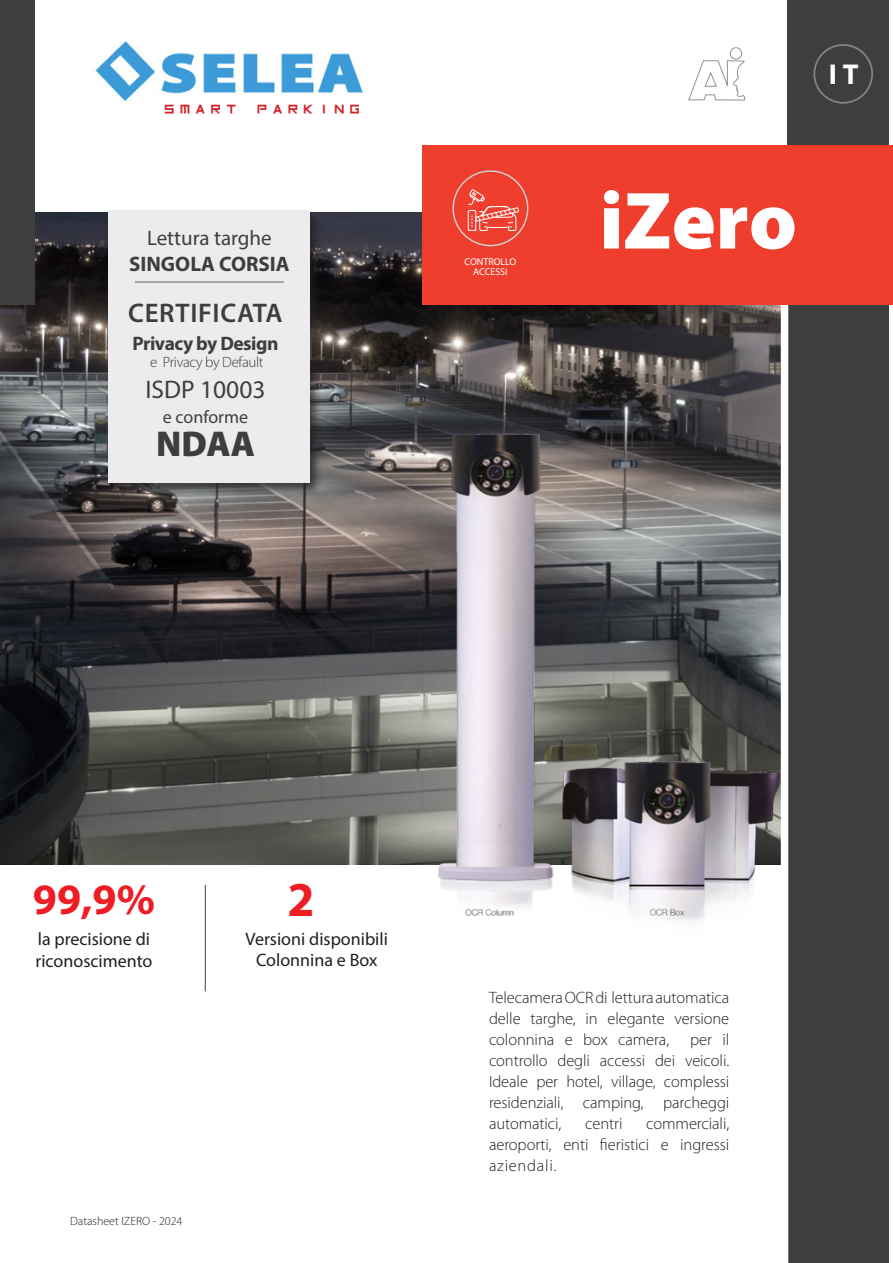
<style>
.page{position:relative;width:893px;height:1263px;background:#fff}
.page>*{position:absolute;margin:0;border:0;box-sizing:border-box;transform-origin:0 0}
.t1{font:900 81.9px "Myriad Pro";color:#fff}
.Body_Text{font:700 48.9px "Myriad Pro";color:#ee1d23}
.Body_Text-2{font:700 43.5px "Myriad Pro";color:#ee1d23}
.t2{font:900 36px "Myriad Pro";color:#3e3e3f}
.t3{font:700 28.8px "Myriad Pro";color:#fff}
.t4{font:28.05px "Inversionz Unboxed";letter-spacing:-.075em;color:#d1232a}
.t5{font:600 27px "Myriad Pro";letter-spacing:.025em;color:#3e3e3f}
.t6{font:25.5px "Myriad Pro";color:#3e3e3f}
.t7{font:21px "Myriad Pro";color:#3e3e3f}
.t8{font:700 21px "Myriad Pro";color:#3e3e3f}
.t9{font:700 19.5px "Myriad Pro";letter-spacing:-.025em;color:#3e3e3f}
.t10{font:18px/21.6px "Myriad Pro";color:#231f20}
.t11{font:18px "Myriad Pro";color:#3e3e3f}
.t12{font:300 16.5px/21px "Myriad Pro";letter-spacing:-.005em;color:#231f20;text-align:justify}
.t13{font:300 15px "Myriad Pro";letter-spacing:-.025em;color:#3e3e3f}
.t14{font:300 12px "Myriad Pro";color:#231f20}
.t15{font:9.9px "Myriad Pro";color:#fff}
</style>
<div class="page">
<img style="left:0;top:213px;width:781px;height:651px">
<div style="left:104px;top:210px;width:219px;height:288px;background:#231f20;opacity:.75"></div>
<div style="left:108px;top:210px;width:202px;height:273px;background:#ececee"></div>
<hr style="left:135px;top:281px;width:149px;height:2px;background:#3e3e3f">
<img style="left:92px;top:41px;width:271px;height:60px">
<div style="left:0;top:0;width:35px;height:305px;background:#3e3e3f"></div>
<div style="left:787px;top:0;width:102px;height:1263px;background:#3e3e3f"></div>
<svg style="left:688px;top:60px;width:57px;height:41px"></svg>
<div style="left:730px;top:47px;width:12px;height:13px;border:1px solid #919396;border-radius:50%"></div>
<div style="left:813px;top:44px;width:60px;height:60px;border:2px solid #818386;border-radius:50%"></div>
<div style="left:781px;top:157px;width:7px;height:1106px;background:#fff"></div>
<div style="left:422px;top:145px;width:471px;height:160px;background:#ef3e2e"></div>
<div style="left:452px;top:170px;width:76px;height:76px;border:1px solid #d1d2d4;border-radius:50%"></div>
<hr style="left:205px;top:885px;width:1px;height:106px;background:#394253">
<img style="left:438px;top:427px;width:343px;height:494px">
<svg style="left:467px;top:189px;width:52px;height:43px"></svg>
<p class="t4" style="left:162px;top:91px;width:204px">Smart parking</p>
<p class="t7" style="left:147px;top:225px;width:126px">Lettura targhe</p>
<p class="t8" style="left:129px;top:250px;width:162px">SINGOLA CORSIA</p>
<p class="t5" style="left:128px;top:296px;width:156px">CERTIFICATA</p>
<p class="t9" style="left:132px;top:331px;width:147px">Privacy by Design</p>
<p class="t13" style="left:150px;top:354px;width:115px">e Privacy by Default</p>
<p class="t6" style="left:145px;top:374px;width:122px">ISDP 10003</p>
<p class="t11" style="left:163px;top:406px;width:87px">e conforme</p>
<p class="t2" style="left:156px;top:424px;width:100px">NDAA</p>
<p class="t15" style="left:464px;top:256px;width:53px">CONTROLLO</p>
<p class="t15" style="left:473px;top:266px;width:36px">ACCESSI</p>
<p class="t3" style="left:829px;top:55px;width:31px">IT</p>
<p class="t1" style="left:600px;top:174px;width:199px">iZero</p>
<p class="Body_Text-2" style="left:33px;top:871px;width:124px">99,9%</p>
<p class="t10" style="left:35px;top:928px;width:118px">la precisione di riconoscimento</p>
<p class="Body_Text" style="left:287px;top:867px;width:29px">2</p>
<p class="t10" style="left:246px;top:928px;width:144px">Versioni disponibili</p>
<p class="t10" style="left:256px;top:949px;width:123px">Colonnina e Box</p>
<p class="t14" style="left:70px;top:1214px;width:114px">Datasheet IZERO - 2024</p>
<p class="t12" style="left:489px;top:987px;width:242px">Telecamera OCR di lettura automatica delle targhe, in elegante versione colonnina e box camera,</p>
<p class="t12" style="left:489px;top:1029px;width:242px;text-indent:201px">per il controllo degli accessi dei veicoli.<br>Ideale per hotel, village, complessi residenziali, camping, parcheggi automatici,</p>
<p class="t12" style="left:489px;top:1113px;width:242px;text-indent:157px">commerciali, aeroporti, enti fieristici e ingressi aziendali.</p>
<p class="t12" style="left:585px;top:1113px;width:39px">centri</p>
</div>
